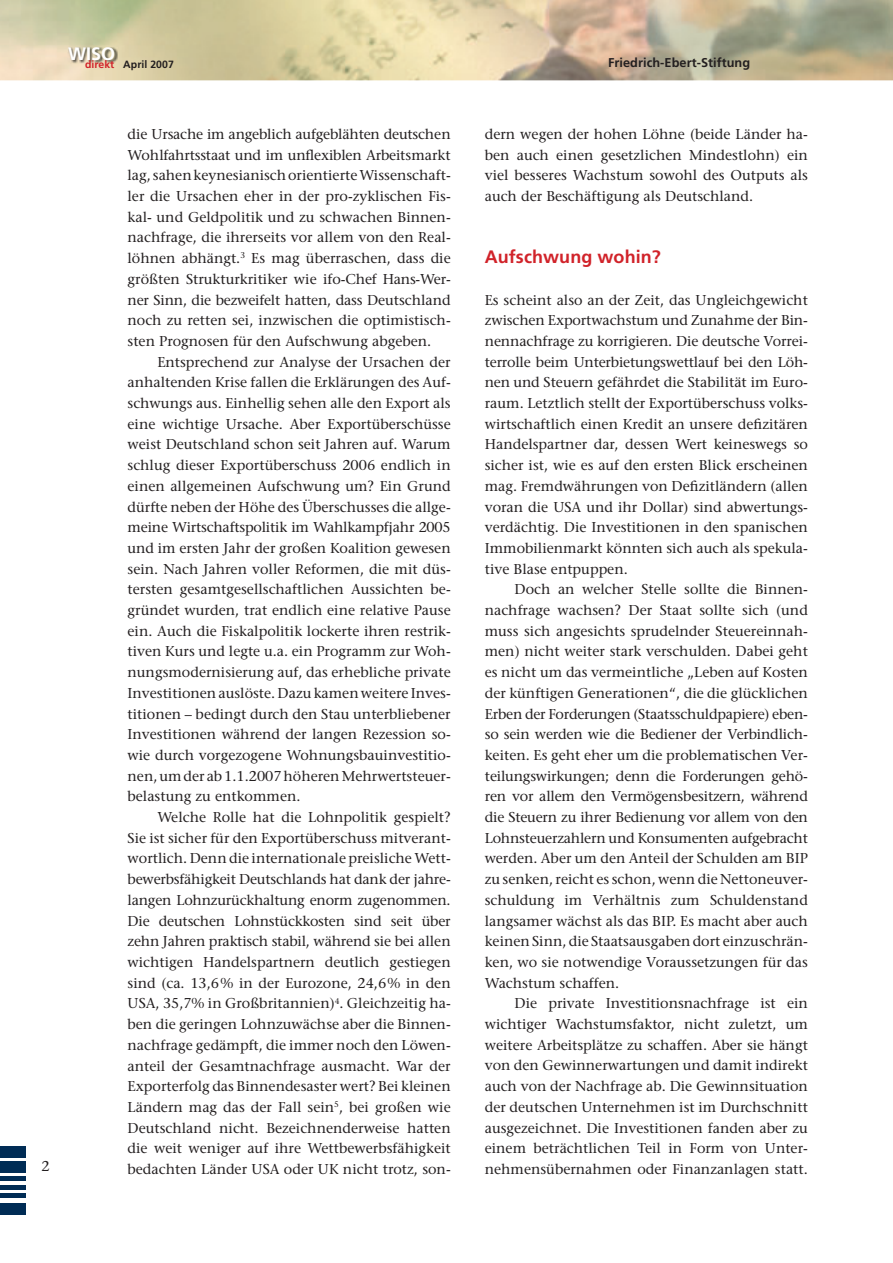
<style>
.page{position:relative;width:893px;height:1263px;background:#fff}
.page>*{position:absolute;margin:0;border:0;box-sizing:border-box;transform-origin:0 0}
.t1{font:700 18px "Frutiger";letter-spacing:.005em;color:#d1232a}
.t2{font:700 18px "Frutiger";color:#fff}
.t3{font:14.25px/20.7px "Stone Serif";color:#231f20;text-align:justify}
.t4{font:700 12.75px "Frutiger";letter-spacing:.005em;color:#231f20}
.t5{font:700 10.5px "Frutiger";letter-spacing:.005em;color:#231f20}
.s1{color:#d1232a}
</style>
<div class="page">
<img style="left:0;top:0;width:893px;height:80px">
<div style="left:0;top:1147px;width:26px;height:11px;background:#002c55"></div>
<div style="left:0;top:1204px;width:26px;height:11px;background:#002c55"></div>
<div style="left:0;top:1161px;width:26px;height:12px;background:#002c55"></div>
<hr style="left:0;top:1177px;width:26px;height:4px;background:#002c55">
<hr style="left:0;top:1185px;width:26px;height:4px;background:#002c55">
<hr style="left:0;top:1194px;width:26px;height:4px;background:#002c55">
<img style="left:68px;top:47px;width:49px;height:16px">
<p class="t2" style="left:68px;top:47px;width:49px">WISO</p>
<p class="t5" style="left:85px;top:61px;width:90px"><span class="s1">direkt</span> April 2007</p>
<p class="t4" style="left:608px;top:58px;width:144px">Friedrich-Ebert-Stiftung</p>
<p class="t3" style="left:128px;top:125px;width:325px">die Ursache im angeblich aufgeblähten deutschen Wohlfahrtsstaat und im unflexiblen Arbeits markt lag, sahen keynesianisch orientierte Wissenschaft&shy;ler die Ursachen eher in der pro- zy klischen Fis&shy;kal- und Geldpolitik und zu schwa chen Binnen&shy;nachfrage, die ihrerseits vor allem von den Real&shy;löhnen abhängt.<sup>3</sup> Es mag überraschen, dass die größten Strukturkritiker wie ifo-Chef Hans-Wer&shy;ner Sinn, die bezweifelt hatten, dass Deutschland noch zu retten sei, inzwischen die optimistisch&shy;sten Prognosen für den Aufschwung abgeben.</p>
<p class="t3" style="left:128px;top:353px;width:325px;text-indent:30px">Entsprechend zur Analyse der Ursachen der anhaltenden Krise fallen die Erklärungen des Auf&shy;schwungs aus. Einhellig sehen alle den Export als eine wichtige Ursache. Aber Exportüberschüsse weist Deutschland schon seit Jahren auf. Warum schlug dieser Exportüberschuss 2006 endlich in einen allgemeinen Aufschwung um? Ein Grund dürfte neben der Höhe des Überschusses die allge&shy;meine Wirtschaftspolitik im Wahlkampfjahr 2005 und im ersten Jahr der großen Koalition gewesen sein. Nach Jahren voller Reformen, die mit düs&shy;tersten gesamtgesellschaftlichen Aussichten be&shy;gründet wurden, trat endlich eine relative Pause ein. Auch die Fiskalpolitik lockerte ihren restrik&shy;tiven Kurs und legte u.a. ein Programm zur Woh&shy;nungsmodernisierung auf, das erhebliche private Investitionen auslöste. Dazu kamen weitere Inves&shy;titionen – bedingt durch den Stau unterbliebener Investitionen während der langen Rezession so&shy;wie durch vorgezogene Wohnungsbauinvestitio&shy;nen, um der ab 1.1.2007 höheren Mehrwertsteuer&shy;belastung zu entkommen.</p>
<p class="t3" style="left:128px;top:808px;width:325px;text-indent:30px">Welche Rolle hat die Lohnpolitik gespielt?<br>Sie ist sicher für den Exportüberschuss mitverant&shy;wortlich. Denn die internationale preisliche Wett&shy;bewerbsfähigkeit Deutschlands hat dank der jahre&shy;langen Lohnzurückhaltung enorm zugenommen.<br>Die deutschen Lohnstückkosten sind seit über zehn Jahren praktisch stabil, während sie bei allen wichtigen Handelspartnern deutlich gestiegen sind (ca. 13,6% in der Eurozone, 24,6% in den USA, 35,7% in Großbritannien)<sup>4</sup>. Gleichzeitig ha&shy;ben die geringen Lohnzuwächse aber die Binnen&shy;nachfrage gedämpft, die immer noch den Löwen&shy;anteil der Gesamtnachfrage ausmacht. War der Ex porterfolg das Binnendesaster wert? Bei kleinen Ländern mag das der Fall sein<sup>5</sup>, bei großen wie Deutschland nicht. Bezeichnenderweise hatten die weit weniger auf ihre Wettbewerbsfähigkeit bedachten Länder USA oder UK nicht trotz, son-</p>
<p class="t3" style="left:485px;top:125px;width:325px">dern wegen der hohen Löhne (beide Länder ha&shy;ben auch einen gesetzlichen Mindestlohn) ein viel besseres Wachstum sowohl des Outputs als auch der Beschäftigung als Deutschland.</p>
<p class="t1" style="left:485px;top:250px;width:178px">Aufschwung wohin?</p>
<p class="t3" style="left:485px;top:291px;width:325px">Es scheint also an der Zeit, das Ungleichgewicht zwischen Exportwachstum und Zunahme der Bin&shy;nennachfrage zu korrigieren. Die deutsche Vor rei - terrolle beim Unterbietungswettlauf bei den Löh - nen und Steuern gefährdet die Stabilität im Euro&shy;raum. Letztlich stellt der Exportüberschuss volks&shy;wirtschaftlich einen Kredit an unsere defizitären Handelspartner dar, dessen Wert keineswegs so sicher ist, wie es auf den ersten Blick erscheinen mag. Fremdwährungen von Defizitländern (allen voran die USA und ihr Dollar) sind abwertungs&shy;verdächtig. Die Investitionen in den spanischen Immobilienmarkt könnten sich auch als spekula&shy;tive Blase entpuppen.</p>
<p class="t3" style="left:485px;top:580px;width:325px;text-indent:30px">Doch an welcher Stelle sollte die Binnen&shy;nachfrage wachsen? Der Staat sollte sich (und muss sich angesichts sprudelnder Steuereinnah&shy;men) nicht weiter stark verschulden. Dabei geht es nicht um das vermeintliche „Leben auf Kosten der künftigen Generationen“, die die glücklichen Erben der Forderungen (Staatsschuldpapiere) eben&shy;so sein werden wie die Bediener der Verbindlich&shy;keiten. Es geht eher um die problematischen Ver&shy;teilungswirkungen; denn die Forderungen gehö - ren vor allem den Vermögensbesitzern, während die Steuern zu ihrer Bedienung vor allem von den Lohnsteuerzahlern und Konsumenten aufgebracht werden. Aber um den Anteil der Schulden am BIP zu senken, reicht es schon, wenn die Nettoneuver&shy;schuldung im Verhältnis zum Schuldenstand langsamer wächst als das BIP. Es macht aber auch keinen Sinn, die Staatsausgaben dort einzuschrän&shy;ken, wo sie notwendige Voraussetzungen für das Wachstum schaffen.</p>
<p class="t3" style="left:485px;top:994px;width:325px;text-indent:30px">Die private Investitionsnachfrage ist ein wich tiger Wachstumsfaktor, nicht zuletzt, um weitere Arbeitsplätze zu schaffen. Aber sie hängt von den Gewinnerwartungen und damit indirekt auch von der Nachfrage ab. Die Gewinnsituation der deutschen Unternehmen ist im Durchschnitt ausgezeichnet. Die Investitionen fanden aber zu einem beträchtlichen Teil in Form von Unter-</p>
<p class="t3" style="left:41px;top:1157px;width:10px">2</p>
<p class="t3" style="left:485px;top:1160px;width:325px">nehmensübernahmen oder Finanzanlagen statt.</p>
</div>
